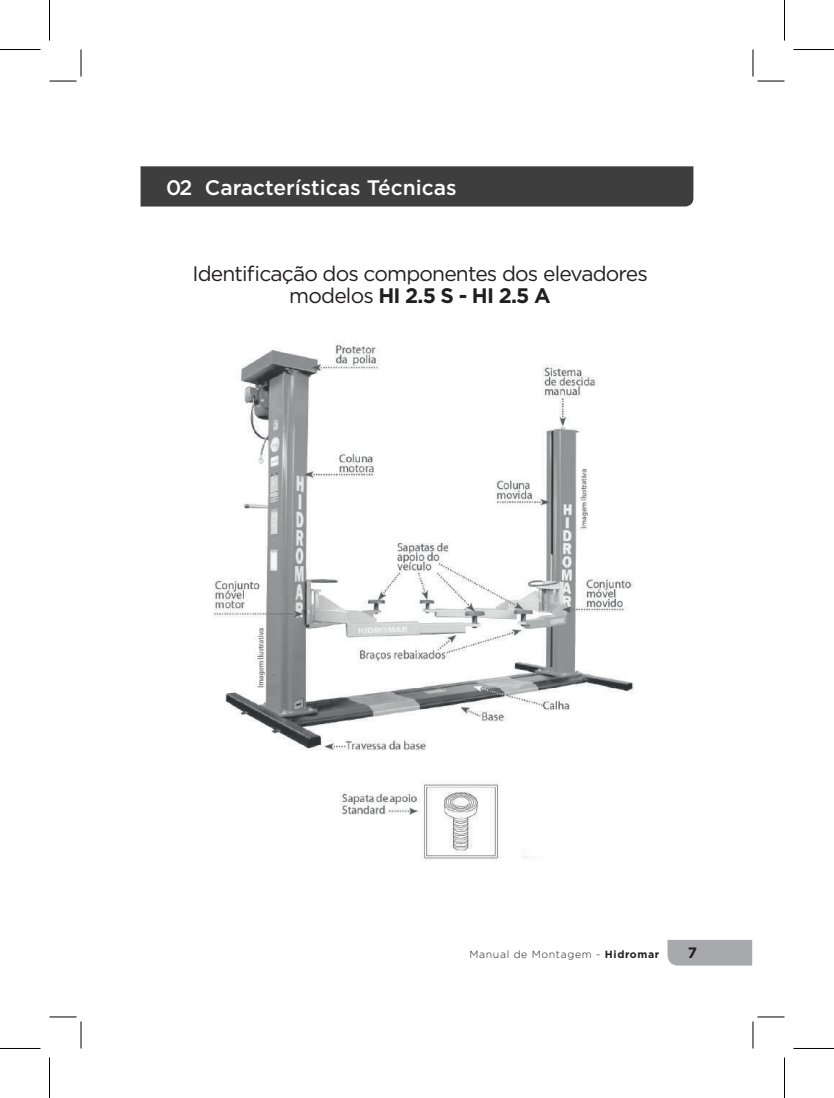
<style>
.page{position:relative;width:834px;height:1098px;background:#fff}
.page>*{position:absolute;margin:0;border:0;box-sizing:border-box;transform-origin:0 0}
.t1{font:21px/22.5px "Gotham";letter-spacing:-.04em;color:#231f20;text-align:center}
.t2{font:500 21px "Gotham";color:#fff}
.t3{font:700 15px "Gotham";color:#231f20}
.t4{font:300 10.5px "Gotham";letter-spacing:.06em;color:#231f20}
.s1{font-weight:700}
</style>
<div class="page">
<div style="left:667px;top:939px;width:85px;height:26px;background:#a8a9ad"></div>
<div style="left:141px;top:166px;width:552px;height:40px;background:#3e3e3f"></div>
<img style="left:213px;top:341px;width:421px;height:520px">
<svg style="left:50px;top:50px;width:32px;height:32px"></svg>
<svg style="left:50px;top:1016px;width:32px;height:32px"></svg>
<svg style="left:753px;top:50px;width:31px;height:32px"></svg>
<svg style="left:753px;top:1016px;width:31px;height:32px"></svg>
<hr style="left:0;top:49px;width:40px;height:1px;background:#000">
<hr style="left:793px;top:49px;width:41px;height:1px;background:#000">
<hr style="left:0;top:1048px;width:40px;height:1px;background:#000">
<hr style="left:793px;top:1048px;width:41px;height:1px;background:#000">
<hr style="left:49px;top:0;width:1px;height:40px;background:#000">
<hr style="left:49px;top:1057px;width:1px;height:40px;background:#000">
<hr style="left:784px;top:0;width:1px;height:40px;background:#000">
<hr style="left:784px;top:1057px;width:1px;height:40px;background:#000">
<p class="t2" style="left:166px;top:174px;width:292px">02 Características Técnicas</p>
<p class="t1" style="left:192px;top:262px;width:457px">Identificação dos componentes dos elevadores modelos <span class="s1">HI 2.5 S - HI 2.5 A</span></p>
<p class="t4" style="left:469px;top:947px;width:191px">Manual de Montagem - <span class="s1">Hidromar</span></p>
<p class="t3" style="left:688px;top:942px;width:11px">7</p>
</div>
